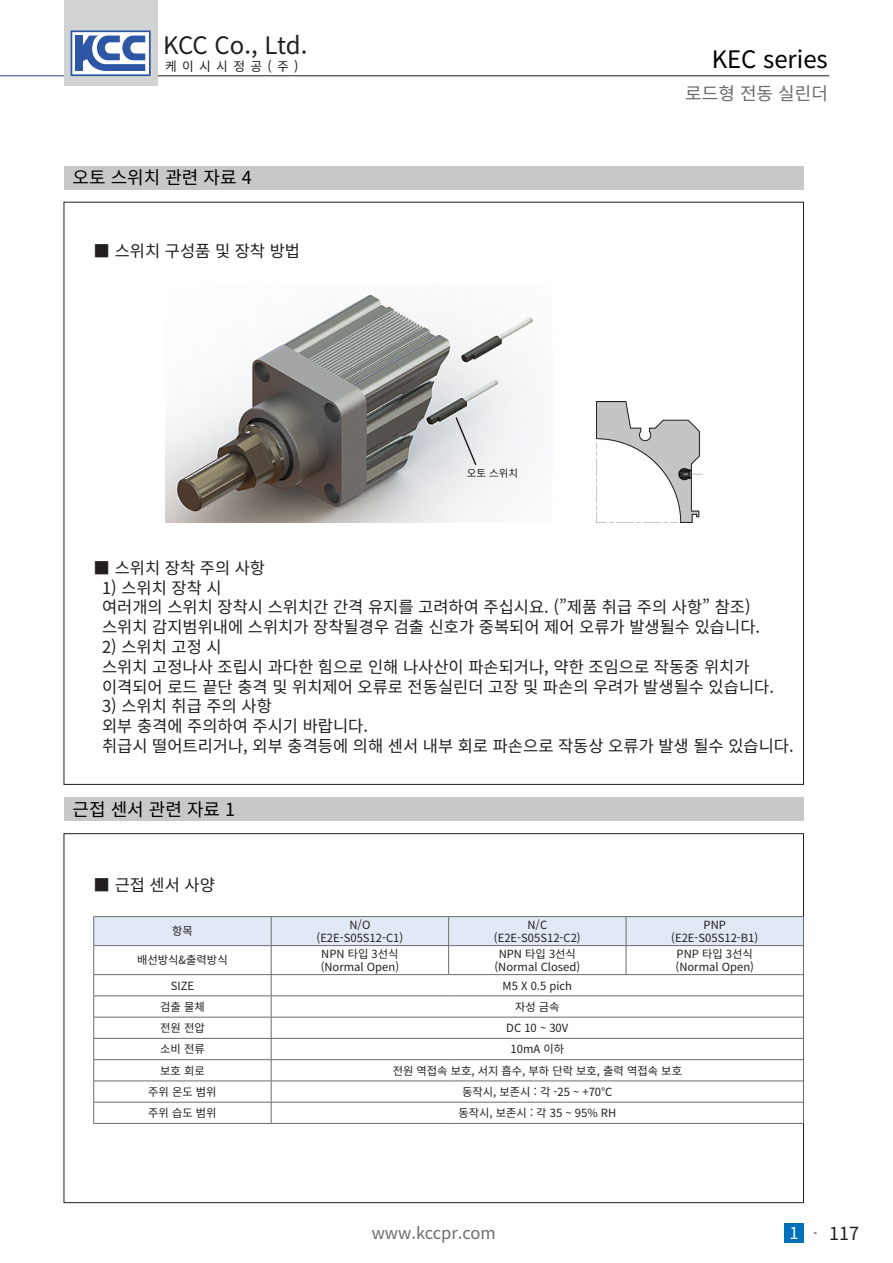
<style>
.page{position:relative;width:893px;height:1263px;background:#fff}
.page>*{position:absolute;margin:0;border:0;box-sizing:border-box;transform-origin:0 0}
.t1{font:24px "Noto Sans KR";letter-spacing:-.02em;color:#231f20}
.t2{font:24px "Noto Sans KR";color:#000}
.t3{font:18px "Noto Sans KR";color:#000}
.t4{font:18px "Noto Sans KR";color:#6c6d70}
.t5{font:18px "Noto Sans KR";color:#231f20}
.t6{font:16.5px "Noto Sans KR";color:#231f20}
.t7{font:16.5px "Noto Sans KR";color:#6c6d70}
.t8{font:12.75px "Noto Sans KR";letter-spacing:.42em;color:#231f20}
.t9{font:11.25px/13.5px "Noto Sans KR";color:#231f20;text-align:center}
.t10{font:10.5px "Noto Sans KR";color:#231f20}
.s1{font-size:16.5px;color:#fff}
</style>
<div class="page">
<div style="left:784px;top:1223px;width:20px;height:20px;background:#0072bc"></div>
<hr style="left:0;top:75px;width:64px;height:1px;background:#223f99">
<hr style="left:157px;top:75px;width:672px;height:1px;background:#231f20">
<div style="left:64px;top:0;width:93px;height:85px;background:#d1d2d4"></div>
<svg style="left:71px;top:30px;width:80px;height:46px;background:#8ba1cd"></svg>
<div style="left:64px;top:166px;width:740px;height:23px;background:#c7c8ca"></div>
<div style="left:64px;top:797px;width:740px;height:24px;background:#c7c8ca"></div>
<hr style="left:94px;top:1123px;width:177px;height:1px;background:#6c6d70">
<svg style="left:93px;top:916px;width:711px;height:207px"></svg>
<hr style="left:271px;top:1123px;width:178px;height:1px;background:#6c6d70">
<hr style="left:449px;top:1123px;width:177px;height:1px;background:#6c6d70">
<hr style="left:626px;top:1123px;width:178px;height:1px;background:#6c6d70">
<img style="left:166px;top:295px;width:369px;height:227px">
<img style="left:597px;top:401px;width:105px;height:121px">
<svg style="left:454px;top:416px;width:24px;height:51px"></svg>
<h1 class="t1" style="left:163px;top:32px;width:146px">KCC Co., Ltd.</h1>
<p class="t8" style="left:165px;top:59px;width:135px">케이시시정공(주)</p>
<p class="t3" style="left:73px;top:168px;width:181px">오토 스위치 관련 자료 4</p>
<p class="t6" style="left:94px;top:242px;width:208px">■ 스위치 구성품 및 장착 방법</p>
<p class="t10" style="left:467px;top:468px;width:53px">오토 스위치</p>
<h1 class="t2" style="left:712px;top:46px;width:118px">KEC series</h1>
<p class="t4" style="left:685px;top:84px;width:144px">로드형 전동 실린더</p>
<p class="t6" style="left:94px;top:558px;width:173px">■ 스위치 장착 주의 사항</p>
<p class="t6" style="left:102px;top:578px;width:121px">1) 스위치 장착 시</p>
<p class="t6" style="left:102px;top:598px;width:650px">여러개의 스위치 장착시 스위치간 간격 유지를 고려하여 주십시요. (”제품 취급 주의 사항” 참조)</p>
<p class="t6" style="left:102px;top:618px;width:660px">스위치 감지범위내에 스위치가 장착될경우 검출 신호가 중복되어 제어 오류가 발생될수 있습니다.</p>
<p class="t6" style="left:102px;top:638px;width:121px">2) 스위치 고정 시</p>
<p class="t6" style="left:102px;top:657px;width:649px">스위치 고정나사 조립시 과다한 힘으로 인해 나사산이 파손되거나, 약한 조임으로 작동중 위치가</p>
<p class="t6" style="left:102px;top:677px;width:673px">이격되어 로드 끝단 충격 및 위치제어 오류로 전동실린더 고장 및 파손의 우려가 발생될수 있습니다.</p>
<p class="t6" style="left:102px;top:697px;width:171px">3) 스위치 취급 주의 사항</p>
<p class="t6" style="left:102px;top:717px;width:267px">외부 충격에 주의하여 주시기 바랍니다.</p>
<p class="t6" style="left:102px;top:737px;width:693px">취급시 떨어트리거나, 외부 충격등에 의해 센서 내부 회로 파손으로 작동상 오류가 발생 될수 있습니다.</p>
<p class="t3" style="left:73px;top:799px;width:164px">근접 센서 관련 자료 1</p>
<p class="t6" style="left:94px;top:875px;width:123px">■ 근접 센서 사양</p>
<p class="t9" style="left:172px;top:925px;width:22px">항목</p>
<p class="t9" style="left:317px;top:918px;width:88px">N/O (E2E-S05S12-C1)</p>
<p class="t9" style="left:527px;top:918px;width:21px">N/C</p>
<p class="t9" style="left:494px;top:931px;width:88px">(E2E-S05S12-C2)</p>
<p class="t9" style="left:704px;top:918px;width:24px">PNP</p>
<p class="t9" style="left:671px;top:931px;width:88px">(E2E-S05S12-B1)</p>
<p class="t9" style="left:137px;top:954px;width:92px">배선방식&amp;출력방식</p>
<p class="t9" style="left:321px;top:947px;width:80px;text-align:left">NPN 타입 3선식 (Normal Open)</p>
<p class="t9" style="left:494px;top:947px;width:87px">NPN 타입 3선식 (Normal Closed)</p>
<p class="t9" style="left:675px;top:947px;width:80px;text-align:left">PNP 타입 3선식 (Normal Open)</p>
<p class="t9" style="left:171px;top:979px;width:25px">SIZE</p>
<p class="t9" style="left:503px;top:979px;width:71px">M5 X 0.5 pich</p>
<p class="t9" style="left:160px;top:1000px;width:46px">검출 물체</p>
<p class="t9" style="left:515px;top:1000px;width:46px">자성 금속</p>
<p class="t9" style="left:160px;top:1021px;width:46px">전원 전압</p>
<p class="t9" style="left:506px;top:1021px;width:64px">DC 10 ~ 30V</p>
<p class="t9" style="left:160px;top:1043px;width:46px">소비 전류</p>
<p class="t9" style="left:511px;top:1043px;width:55px">10mA 이하</p>
<p class="t9" style="left:160px;top:1064px;width:46px">보호 회로</p>
<p class="t9" style="left:393px;top:1064px;width:291px">전원 역접속 보호, 서지 흡수, 부하 단락 보호, 출력 역접속 보호</p>
<p class="t9" style="left:148px;top:1085px;width:70px">주위 온도 범위</p>
<p class="t9" style="left:462px;top:1085px;width:152px">동작시, 보존시 : 각 -25 ~ +70℃</p>
<p class="t9" style="left:148px;top:1106px;width:70px">주위 습도 범위</p>
<p class="t9" style="left:458px;top:1106px;width:159px">동작시, 보존시 : 각 35 ~ 95% RH</p>
<p class="t7" style="left:372px;top:1224px;width:125px">www.kccpr.com</p>
<p class="t5" style="left:789px;top:1223px;width:71px"><span class="s1">1</span> <sup>-</sup> 117</p>
</div>
